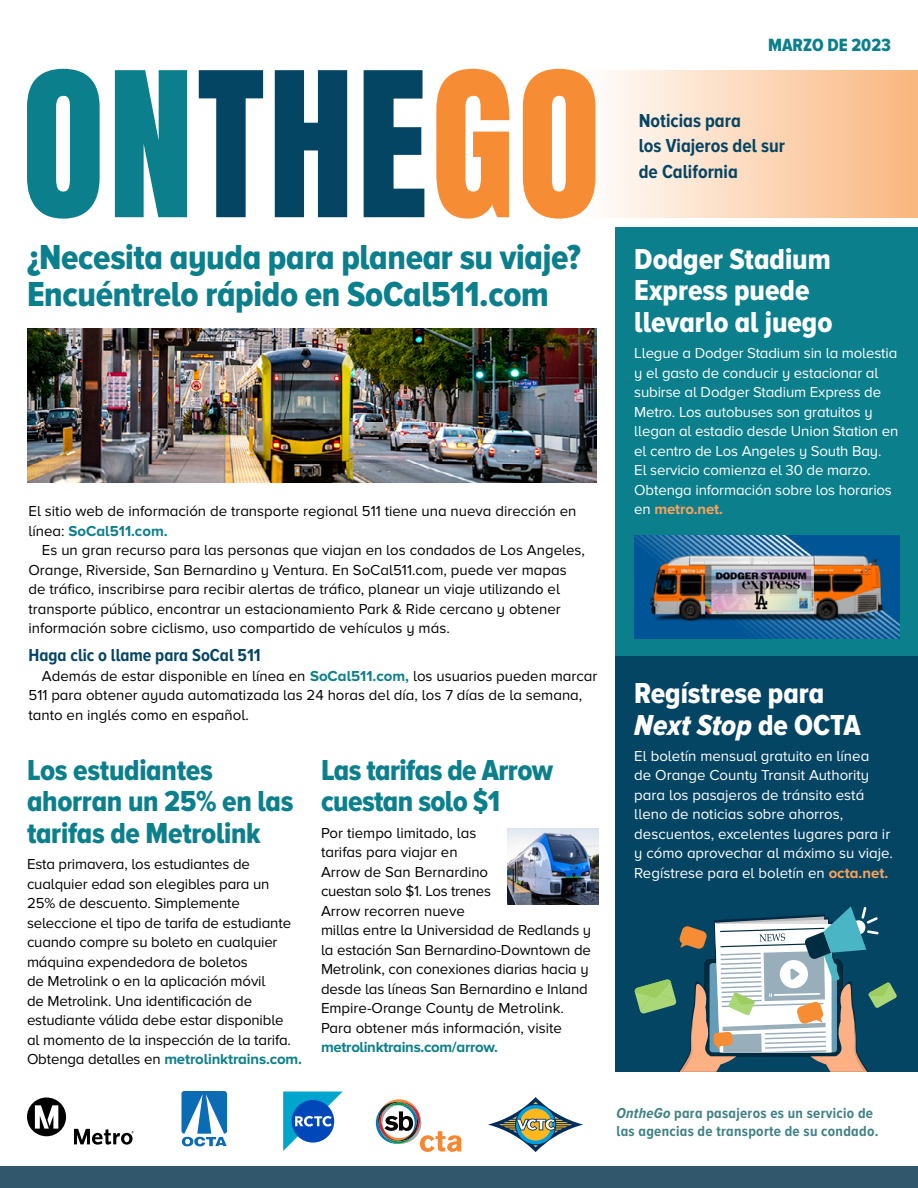
<style>
.page{position:relative;width:918px;height:1188px;background:#fff}
.page>*{position:absolute;margin:0;border:0;box-sizing:border-box;transform-origin:0 0}
.t1{font:171.15px "Anton";letter-spacing:.02em;color:#054564}
.t2{font:36px/37.5px "Proxima Nova A Cond Extrabld";letter-spacing:-.01em;color:#0b7f8c}
.t3{font:30px/31.5px "Proxima Nova A Cond Extrabld";letter-spacing:-.01em;color:#0b7f8c}
.t4{font:30px/31.5px "Proxima Nova A Cond Extrabld";color:#fff}
.t5{font:30px "Proxima Nova A Cond Extrabld It";color:#fff}
.t6{font:700 19.5px/25.5px "Proxima Nova A Cond";color:#054564}
.t7{font:18.3px "Proxima Nova A Cond Extrabld";color:#0b7f8c}
.t8{font:700 18px "Proxima Nova A Cond";color:#054564}
.t9{font:15px/19.5px "Proxima Nova A";color:#000}
.t10{font:15px/19.5px "Proxima Nova A";letter-spacing:-.01em;color:#fff}
.t11{font:700 15px/18px "Proxima Nova A Cond";letter-spacing:.02em;color:#408185}
.t12{font:700 15px "Proxima Nova A";letter-spacing:-.02em;color:#0b7f8c}
.s1{color:#0b7f8c}
.s2{color:#f68c33}
.s3{font-weight:700;color:#0b7f8c}
.s4{font-weight:700;color:#f8a35c}
.s5{font-family:"Proxima Nova A Cond Extrabld"}
.s6{font-style:italic}
</style>
<div class="page">
<div style="left:615px;top:228px;width:303px;height:428px;background:#0b7f8c"></div>
<div style="left:615px;top:656px;width:303px;height:415px;background:#054564"></div>
<div style="left:563px;top:71px;width:355px;height:147px;background:linear-gradient(to right,#fff,#fab67e)"></div>
<div style="left:27px;top:1097px;width:39px;height:39px;background:#000;border-radius:50%"></div>
<svg style="left:35px;top:1105px;width:23px;height:24px"></svg>
<svg style="left:74px;top:1129px;width:60px;height:16px"></svg>
<svg style="left:181px;top:1091px;width:46px;height:55px"></svg>
<svg style="left:283px;top:1092px;width:59px;height:59px"></svg>
<svg style="left:376px;top:1099px;width:86px;height:53px"></svg>
<svg style="left:488px;top:1097px;width:95px;height:55px"></svg>
<div style="left:0;top:1167px;width:918px;height:21px;background:#30576b"></div>
<img style="left:27px;top:328px;width:570px;height:155px">
<img style="left:634px;top:536px;width:266px;height:102px">
<img style="left:508px;top:828px;width:90px;height:76px">
<svg style="left:634px;top:906px;width:263px;height:165px"></svg>
<h1 class="t1" style="left:22px;top:58px;width:581px"><span class="s1">ON</span>THE<span class="s2">GO</span></h1>
<h2 class="t2" style="left:27px;top:240px;width:556px">¿Necesita ayuda para planear su viaje?<br>Encuéntrelo rápido en SoCal511.com</h2>
<p class="t9" style="left:28px;top:502px;width:549px">El sitio web de información de transporte regional 511 tiene una nueva dirección en línea: <span class="s3">SoCal511.com.</span></p>
<p class="t9" style="left:28px;top:541px;width:558px;text-indent:14px">Es un gran recurso para las personas que viajan en los condados de Los Angeles, Orange, Riverside, San Bernardino y Ventura. En SoCal511.com, puede ver mapas de tráfico, inscribirse para recibir alertas de tráfico, planear un viaje utilizando el transporte público, encontrar un estacionamiento Park &amp; Ride cercano y obtener información sobre ciclismo, uso compartido de vehículos y más.</p>
<p class="t8" style="left:28px;top:645px;width:234px">Haga clic o llame para SoCal 511</p>
<p class="t9" style="left:28px;top:666px;width:571px;text-indent:13px">Además de estar disponible en línea en <span class="s3">SoCal511.com,</span> los usuarios pueden marcar<br>511 para obtener ayuda automatizada las 24 horas del día, los 7 días de la semana, tanto en inglés como en español.</p>
<h3 class="t3" style="left:27px;top:756px;width:268px">Los estudiantes ahorran un 25% en las tarifas de Metrolink</h3>
<p class="t9" style="left:27px;top:855px;width:277px">Esta primavera, los estudiantes de cualquier edad son elegibles para un<br>25% de descuento. Simplemente seleccione el tipo de tarifa de estudiante cuando compre su boleto en cualquier máquina expendedora de boletos<br>de Metrolink o en la aplicación móvil<br>de Metrolink. Una identificación de estudiante válida debe estar disponible<br>al momento de la inspección de la tarifa.<br>Obtenga detalles en <span class="s3">metrolinktrains.com.</span></p>
<h3 class="t3" style="left:321px;top:756px;width:234px">Las tarifas de Arrow cuestan solo $1</h3>
<p class="t9" style="left:321px;top:823px;width:272px">Por tiempo limitado, las<br>tarifas para viajar en<br>Arrow de San Bernardino<br>cuestan solo $1. Los trenes<br>Arrow recorren nueve<br>millas entre la Universidad de Redlands y la estación San Bernardino-Downtown de<br>Metrolink, con conexiones diarias hacia y desde las líneas San Bernardino e Inland<br>Empire-Orange County de Metrolink.<br>Para obtener más información, visite</p>
<p class="t12" style="left:321px;top:1038px;width:179px">metrolinktrains.com/arrow.</p>
<p class="t7" style="left:768px;top:34px;width:124px">MARZO DE 2023</p>
<h3 class="t6" style="left:639px;top:109px;width:148px">Noticias para<br>los Viajeros del sur de California</h3>
<h3 class="t4" style="left:634px;top:245px;width:200px">Dodger Stadium<br>Express puede llevarlo al juego</h3>
<p class="t10" style="left:634px;top:344px;width:266px">Llegue a Dodger Stadium sin la molestia y el gasto de conducir y estacionar al subirse al Dodger Stadium Express de Metro. Los autobuses son gratuitos y llegan al estadio desde Union Station en el centro de Los Angeles y South Bay.<br>El servicio comienza el 30 de marzo.<br>Obtenga información sobre los horarios en <span class="s4">metro.net.</span></p>
<h3 class="t4" style="left:634px;top:679px;width:192px">Regístrese para</h3>
<h3 class="t5" style="left:634px;top:708px;width:228px">Next Stop <span class="s5">de OCTA</span></h3>
<p class="t10" style="left:634px;top:747px;width:260px">El boletín mensual gratuito en línea<br>de Orange County Transit Authority para los pasajeros de tránsito está lleno de noticias sobre ahorros, descuentos, excelentes lugares para ir y cómo aprovechar al máximo su viaje.<br>Regístrese para el boletín en <span class="s4">octa.net.</span></p>
<p class="t11" style="left:616px;top:1105px;width:263px"><span class="s6">OntheGo</span> para pasajeros es un servicio de las agencias de transporte de su condado.</p>
</div>
